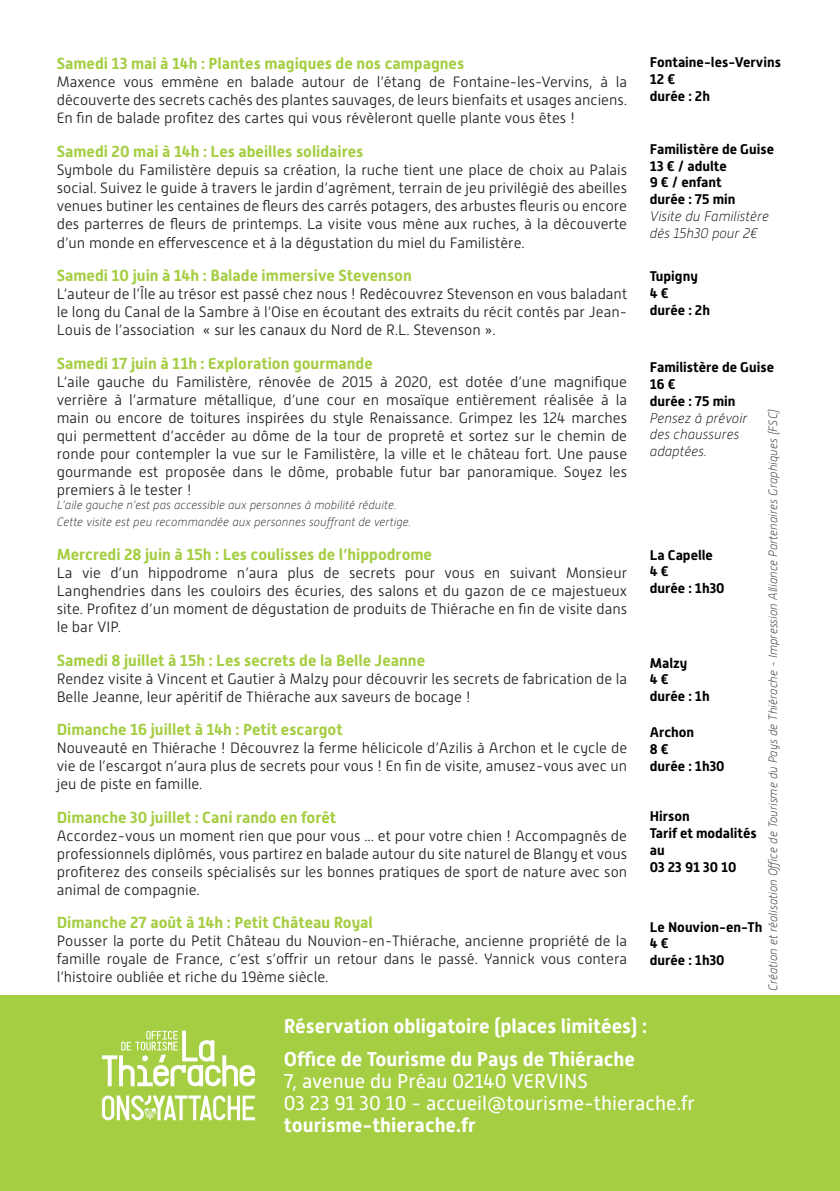
<style>
.page{position:relative;width:840px;height:1191px;background:#fff}
.page>*{position:absolute;margin:0;border:0;box-sizing:border-box;transform-origin:0 0}
.t1{font:700 20px "Alwyn New";color:#fff}
.t2{font:20px "Alwyn New";color:#fff}
.t3{font:700 16px "Alwyn New";color:#a5ce43}
.Style_de_paragraphe{font:300 15px/18px "Alwyn New";color:#231f20;text-align:justify}
.t4{font:700 14px "Alwyn New";color:#000}
.t5{font:italic 100 14px/16.8px "Alwyn New";color:#000}
.t6{font:italic 100 12px "Alwyn New";color:#231f20}
</style>
<div class="page">
<div style="left:0;top:996px;width:839px;height:195px;background:#a5ce43"></div>
<svg style="left:102px;top:1095px;width:153px;height:25px"></svg>
<svg style="left:102px;top:1030px;width:153px;height:56px"></svg>
<p class="t3" style="left:57px;top:54px;width:409px">Samedi 13 mai à 14h : Plantes magiques de nos campagnes</p>
<p class="Style_de_paragraphe" style="left:57px;top:73px;width:571px">Maxence vous emmène en balade autour de l’étang de Fontaine-les-Vervins, à la découverte des secrets cachés des plantes sauvages, de leurs bienfaits et usages anciens.<br>En fin de balade profitez des cartes qui vous révèleront quelle plante vous êtes !</p>
<p class="t3" style="left:57px;top:142px;width:308px">Samedi 20 mai à 14h : Les abeilles solidaires</p>
<p class="Style_de_paragraphe" style="left:57px;top:160px;width:571px">Symbole du Familistère depuis sa création, la ruche tient une place de choix au Palais social. Suivez le guide à travers le jardin d’agrément, terrain de jeu privilégié des abeilles venues butiner les centaines de fleurs des carrés potagers, des arbustes fleuris ou encore des parterres de fleurs de printemps. La visite vous mène aux ruches, à la découverte d’un monde en effervescence et à la dégustation du miel du Familistère.</p>
<p class="t3" style="left:57px;top:266px;width:356px">Samedi 10 juin à 14h : Balade immersive Stevenson</p>
<p class="Style_de_paragraphe" style="left:57px;top:285px;width:571px">L’auteur de l’Île au trésor est passé chez nous ! Redécouvrez Stevenson en vous baladant le long du Canal de la Sambre à l’Oise en écoutant des extraits du récit contés par Jean-Louis de l’association « sur les canaux du Nord de R.L. Stevenson ».</p>
<p class="t3" style="left:57px;top:354px;width:317px">Samedi 17 juin à 11h : Exploration gourmande</p>
<p class="Style_de_paragraphe" style="left:57px;top:373px;width:571px">L’aile gauche du Familistère, rénovée de 2015 à 2020, est dotée d’une magnifique verrière à l’armature métallique, d’une cour en mosaïque entièrement réalisée à la main ou encore de toitures inspirées du style Renaissance. Grimpez les 124 marches qui permettent d’accéder au dôme de la tour de propreté et sortez sur le chemin de ronde pour contempler la vue sur le Familistère, la ville et le château fort. Une pause gourmande est proposée dans le dôme, probable futur bar panoramique. Soyez les premiers à le tester !</p>
<p class="t6" style="left:57px;top:499px;width:341px">L’aile gauche n’est pas accessible aux personnes à mobilité réduite.</p>
<p class="t6" style="left:57px;top:515px;width:356px">Cette visite est peu recommandée aux personnes souffrant de vertige.</p>
<p class="t3" style="left:57px;top:545px;width:376px">Mercredi 28 juin à 15h : Les coulisses de l’hippodrome</p>
<p class="Style_de_paragraphe" style="left:57px;top:564px;width:571px">La vie d’un hippodrome n’aura plus de secrets pour vous en suivant Monsieur Langhendries dans les couloirs des écuries, des salons et du gazon de ce majestueux site. Profitez d’un moment de dégustation de produits de Thiérache en fin de visite dans le bar VIP.</p>
<p class="t3" style="left:57px;top:650px;width:369px">Samedi 8 juillet à 15h : Les secrets de la Belle Jeanne</p>
<p class="Style_de_paragraphe" style="left:57px;top:669px;width:571px">Rendez visite à Vincent et Gautier à Malzy pour découvrir les secrets de fabrication de la<br>Belle Jeanne, leur apéritif de Thiérache aux saveurs de bocage !</p>
<p class="t3" style="left:57px;top:720px;width:287px">Dimanche 16 juillet à 14h : Petit escargot</p>
<p class="Style_de_paragraphe" style="left:57px;top:739px;width:571px">Nouveauté en Thiérache ! Découvrez la ferme hélicicole d’Azilis à Archon et le cycle de vie de l’escargot n’aura plus de secrets pour vous ! En fin de visite, amusez-vous avec un jeu de piste en famille.</p>
<p class="t3" style="left:57px;top:808px;width:281px">Dimanche 30 juillet : Cani rando en forêt</p>
<p class="Style_de_paragraphe" style="left:57px;top:826px;width:571px">Accordez-vous un moment rien que pour vous ... et pour votre chien ! Accompagnés de professionnels diplômés, vous partirez en balade autour du site naturel de Blangy et vous profiterez des conseils spécialisés sur les bonnes pratiques de sport de nature avec son animal de compagnie.</p>
<p class="t3" style="left:57px;top:913px;width:317px">Dimanche 27 août à 14h : Petit Château Royal</p>
<p class="Style_de_paragraphe" style="left:57px;top:932px;width:571px">Pousser la porte du Petit Château du Nouvion-en-Thiérache, ancienne propriété de la famille royale de France, c’est s’offrir un retour dans le passé. Yannick vous contera l’histoire oubliée et riche du 19ème siècle.</p>
<p class="t1" style="left:283px;top:1014px;width:364px">Réservation obligatoire (places limitées) :</p>
<p class="t1" style="left:283px;top:1047px;width:352px">Office de Tourisme du Pays de Thiérache</p>
<p class="t2" style="left:283px;top:1070px;width:305px">7, avenue du Préau 02140 VERVINS</p>
<p class="t2" style="left:283px;top:1092px;width:412px">03 23 91 30 10 - accueil@tourisme-thierache.fr</p>
<p class="t1" style="left:283px;top:1113px;width:193px">tourisme-thierache.fr</p>
<p class="t4" style="left:649px;top:54px;width:133px">Fontaine-les-Vervins</p>
<p class="t4" style="left:649px;top:71px;width:27px">12 €</p>
<p class="t4" style="left:649px;top:88px;width:62px">durée : 2h</p>
<p class="t4" style="left:649px;top:141px;width:126px">Familistère de Guise</p>
<p class="t4" style="left:649px;top:158px;width:78px">13 € / adulte</p>
<p class="t4" style="left:649px;top:174px;width:73px">9 € / enfant</p>
<p class="t4" style="left:649px;top:191px;width:87px">durée : 75 min</p>
<p class="t5" style="left:649px;top:208px;width:121px">Visite du Familistère</p>
<p class="t5" style="left:649px;top:225px;width:109px">dès 15h30 pour 2€</p>
<p class="t4" style="left:649px;top:268px;width:49px">Tupigny</p>
<p class="t4" style="left:649px;top:285px;width:20px">4 €</p>
<p class="t4" style="left:649px;top:302px;width:62px">durée : 2h</p>
<p class="t4" style="left:649px;top:359px;width:126px">Familistère de Guise</p>
<p class="t4" style="left:649px;top:376px;width:27px">16 €</p>
<p class="t4" style="left:649px;top:393px;width:87px">durée : 75 min</p>
<p class="t5" style="left:649px;top:409px;width:99px">Pensez à prévoir</p>
<p class="t5" style="left:649px;top:426px;width:91px">des chaussures adaptées.</p>
<p class="t6" style="left:766px;top:991px;width:584px;rotate:-90deg">Création et réalisation Office de Tourisme du Pays de Thiérache - Impression Alliance Partenaires Graphiques (FSC)</p>
<p class="t4" style="left:649px;top:546px;width:65px">La Capelle</p>
<p class="t4" style="left:649px;top:563px;width:20px">4 €</p>
<p class="t4" style="left:649px;top:580px;width:76px">durée : 1h30</p>
<p class="t4" style="left:649px;top:654px;width:39px">Malzy</p>
<p class="t4" style="left:649px;top:671px;width:20px">4 €</p>
<p class="t4" style="left:649px;top:688px;width:61px">durée : 1h</p>
<p class="t4" style="left:649px;top:724px;width:46px">Archon</p>
<p class="t4" style="left:649px;top:741px;width:20px">8 €</p>
<p class="t4" style="left:649px;top:758px;width:76px">durée : 1h30</p>
<p class="t4" style="left:649px;top:808px;width:42px">Hirson</p>
<p class="t4" style="left:649px;top:825px;width:108px">Tarif et modalités</p>
<p class="t4" style="left:649px;top:842px;width:16px">au</p>
<p class="t4" style="left:649px;top:858px;width:88px">03 23 91 30 10</p>
<p class="t4" style="left:649px;top:918px;width:114px">Le Nouvion-en-Th</p>
<p class="t4" style="left:649px;top:935px;width:20px">4 €</p>
<p class="t4" style="left:649px;top:952px;width:76px">durée : 1h30</p>
</div>
